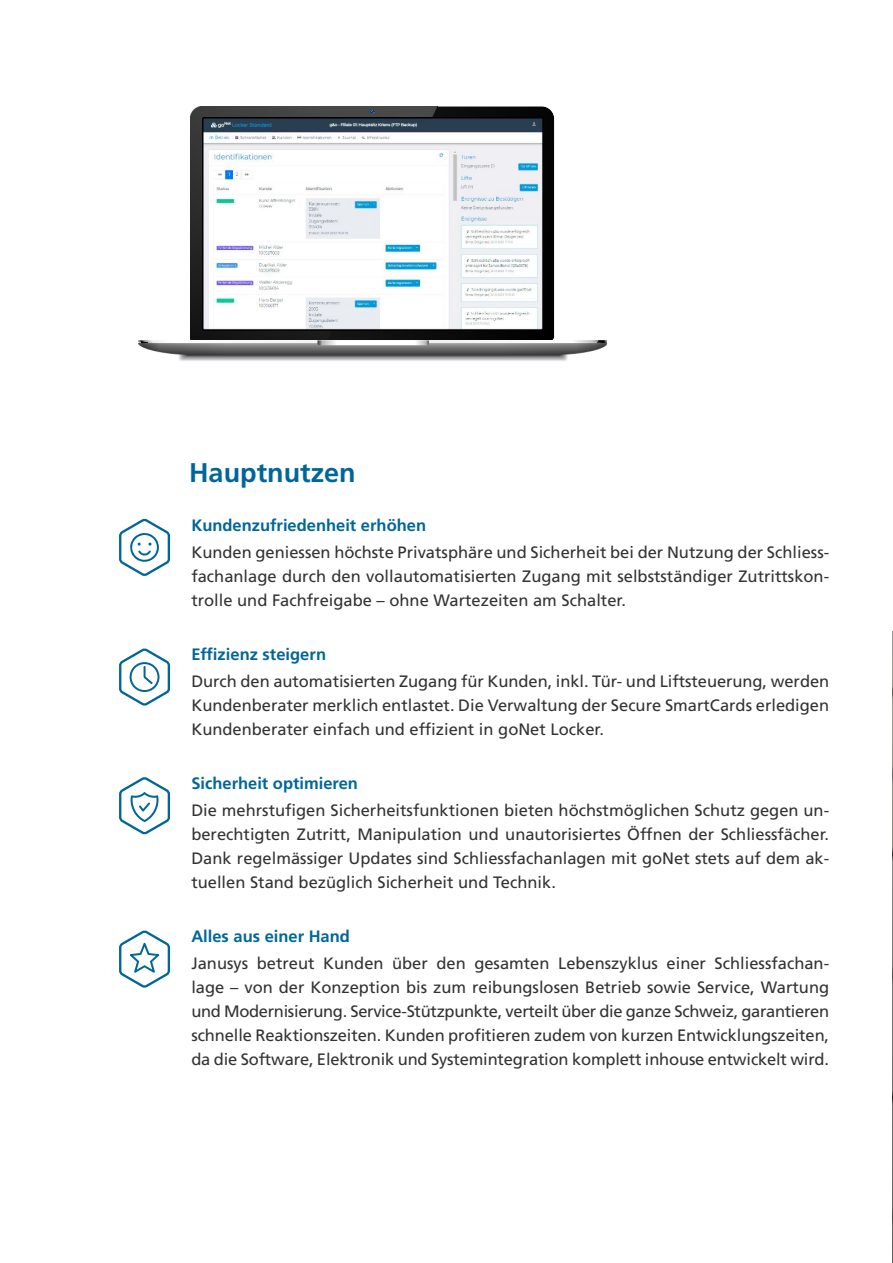
<style>
.page{position:relative;width:893px;height:1263px;background:#fff}
.page>*{position:absolute;margin:0;border:0;box-sizing:border-box;transform-origin:0 0}
.t1{font:700 27px "Frutiger LT Std";color:#069}
.t2{font:16.5px/24px "Frutiger LT Std";color:#333;text-align:justify}
.t3{font:700 16.5px "Frutiger LT Std";color:#069}
</style>
<div class="page">
<svg style="left:119px;top:519px;width:51px;height:57px"></svg>
<svg style="left:119px;top:648px;width:51px;height:58px"></svg>
<svg style="left:119px;top:777px;width:51px;height:57px"></svg>
<svg style="left:119px;top:930px;width:51px;height:58px"></svg>
<img style="left:892px;top:631px;width:1px;height:632px">
<img style="left:178px;top:355px;width:390px;height:6px">
<hr style="left:187px;top:354px;width:373px;height:3px;background:#fff">
<svg style="left:438px;top:106px;width:116px;height:234px;background:#0a0a0a"></svg>
<img style="left:191px;top:106px;width:247px;height:234px">
<svg style="left:370px;top:110px;width:5px;height:4px"></svg>
<svg style="left:138px;top:340px;width:469px;height:15px"></svg>
<img style="left:202px;top:118px;width:342px;height:212px">
<h1 class="t1" style="left:189px;top:458px;width:168px">Hauptnutzen</h1>
<p class="t3" style="left:191px;top:517px;width:236px">Kundenzufriedenheit erhöhen</p>
<p class="t2" style="left:191px;top:541px;width:639px">Kunden geniessen höchste Privatsphäre und Sicherheit bei der Nutzung der Schliess&shy;fachanlage durch den vollautomatisierten Zugang mit selbstständiger Zutrittskon&shy;trolle und Fachfreigabe – ohne Wartezeiten am Schalter.</p>
<p class="t3" style="left:191px;top:646px;width:136px">Effizienz steigern</p>
<p class="t2" style="left:191px;top:670px;width:639px">Durch den automatisierten Zugang für Kunden, inkl. Tür- und Liftsteuerung, werden Kundenberater merklich entlastet. Die Verwaltung der Secure SmartCards erledigen Kundenberater einfach und effizient in goNet Locker.</p>
<p class="t3" style="left:191px;top:775px;width:168px">Sicherheit optimieren</p>
<p class="t2" style="left:191px;top:799px;width:639px">Die mehrstufigen Sicherheitsfunktionen bieten höchstmöglichen Schutz gegen un&shy;berechtigten Zutritt, Manipulation und unautorisiertes Öffnen der Schliessfächer.<br>Dank regelmässiger Updates sind Schliessfachanlagen mit goNet stets auf dem ak&shy;tuellen Stand bezüglich Sicherheit und Technik.</p>
<p class="t3" style="left:191px;top:928px;width:160px">Alles aus einer Hand</p>
<p class="t2" style="left:191px;top:952px;width:639px">Janusys betreut Kunden über den gesamten Lebenszyklus einer Schliessfachan&shy;lage – von der Konzeption bis zum reibungslosen Betrieb sowie Service, Wartung und Modernisierung. Service-Stützpunkte, verteilt über die ganze Schweiz, garantieren schnelle Reaktionszeiten. Kunden profitieren zudem von kurzen Entwicklungszeiten, da die Software, Elektronik und Systemintegration komplett inhouse entwickelt wird.</p>
</div>
